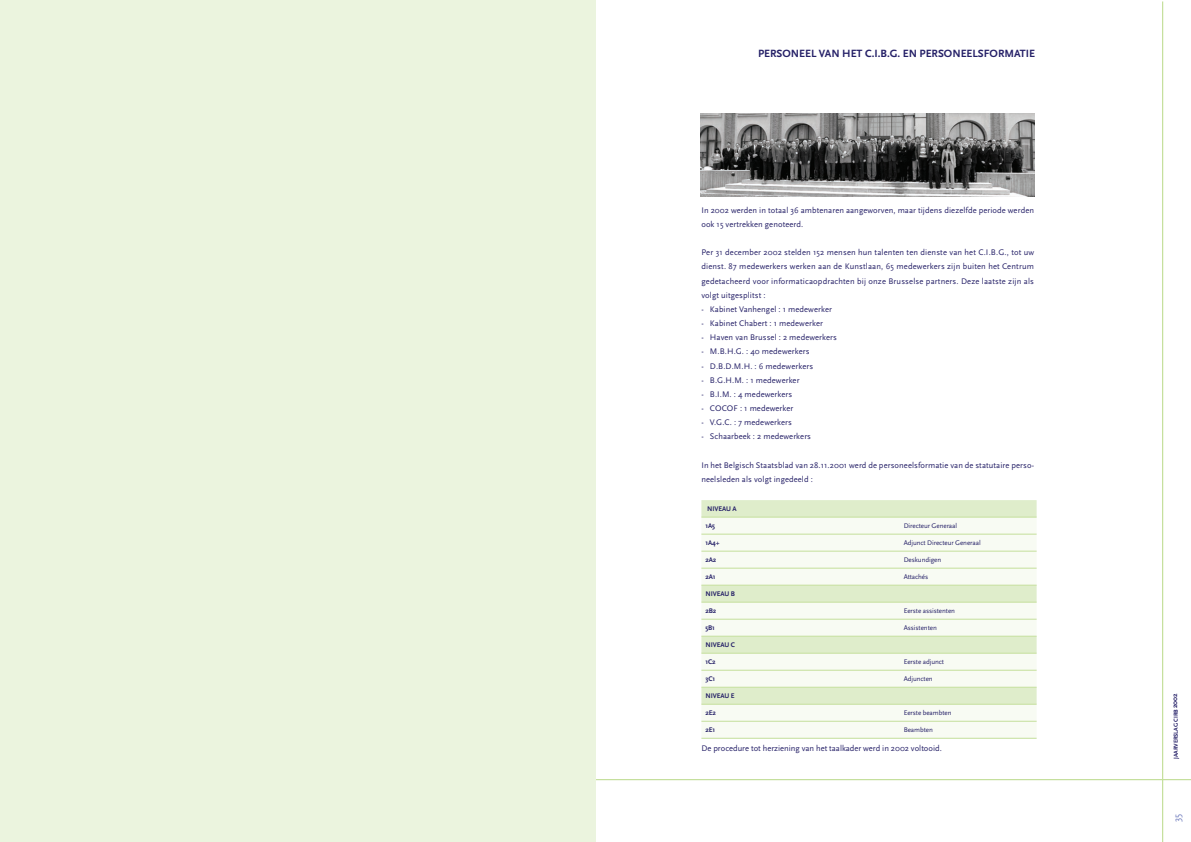
<style>
.page{position:relative;width:1191px;height:842px;background:#fff}
.page>*{position:absolute;margin:0;border:0;box-sizing:border-box;transform-origin:0 0}
.Titre{font:700 11px "Scala Sans";color:#262168}
.t1{font:10px "Scala Sans";color:#717dbd}
.body{font:8.5px/14.2px "Scala Sans";letter-spacing:.01em;color:#262168}
.body-2{font:7px "Scala Sans";letter-spacing:-.01em;color:#262168}
.body-3{font:700 7px "Scala Sans";letter-spacing:-.01em;color:#262168}
.t2{font:700 6px "Scala Sans";letter-spacing:-.01em;color:#262168}
.s1{font-size:7px}
</style>
<div class="page">
<hr style="left:1162px;top:1px;width:1px;height:841px;background:#c4df9b">
<hr style="left:595px;top:779px;width:596px;height:1px;background:#c4df9b">
<div style="left:701px;top:500px;width:335px;height:17px;background:#dfedcb"></div>
<svg style="left:701px;top:518px;width:335px;height:220px;fill:#f8fbf3"></svg>
<hr style="left:701px;top:517px;width:197px;height:1px;background:#c4df9b">
<hr style="left:898px;top:517px;width:138px;height:1px;background:#c4df9b">
<hr style="left:701px;top:534px;width:197px;height:1px;background:#c4df9b">
<hr style="left:898px;top:534px;width:138px;height:1px;background:#c4df9b">
<hr style="left:701px;top:551px;width:197px;height:1px;background:#c4df9b">
<hr style="left:898px;top:551px;width:138px;height:1px;background:#c4df9b">
<hr style="left:701px;top:568px;width:197px;height:1px;background:#c4df9b">
<hr style="left:898px;top:568px;width:138px;height:1px;background:#c4df9b">
<hr style="left:701px;top:585px;width:197px;height:1px;background:#c4df9b">
<hr style="left:898px;top:585px;width:138px;height:1px;background:#c4df9b">
<hr style="left:701px;top:602px;width:197px;height:1px;background:#c4df9b">
<hr style="left:898px;top:602px;width:138px;height:1px;background:#c4df9b">
<hr style="left:701px;top:619px;width:197px;height:1px;background:#c4df9b">
<hr style="left:898px;top:619px;width:138px;height:1px;background:#c4df9b">
<hr style="left:701px;top:636px;width:197px;height:1px;background:#c4df9b">
<hr style="left:898px;top:636px;width:138px;height:1px;background:#c4df9b">
<hr style="left:701px;top:653px;width:197px;height:1px;background:#c4df9b">
<hr style="left:898px;top:653px;width:138px;height:1px;background:#c4df9b">
<hr style="left:701px;top:670px;width:197px;height:1px;background:#c4df9b">
<hr style="left:898px;top:670px;width:138px;height:1px;background:#c4df9b">
<hr style="left:701px;top:687px;width:197px;height:1px;background:#c4df9b">
<hr style="left:898px;top:687px;width:138px;height:1px;background:#c4df9b">
<hr style="left:701px;top:704px;width:197px;height:1px;background:#c4df9b">
<hr style="left:898px;top:704px;width:138px;height:1px;background:#c4df9b">
<hr style="left:701px;top:721px;width:197px;height:1px;background:#c4df9b">
<hr style="left:898px;top:721px;width:138px;height:1px;background:#c4df9b">
<hr style="left:701px;top:738px;width:197px;height:1px;background:#c4df9b">
<hr style="left:898px;top:738px;width:138px;height:1px;background:#c4df9b">
<img style="left:700px;top:113px;width:334px;height:84px">
<div style="left:0;top:0;width:595px;height:842px;background:#ebf4de"></div>
<p class="Titre" style="left:758px;top:47px;width:278px">PERSONEEL VAN HET C.I.B.G. EN PERSONEELSFORMATIE</p>
<p class="body" style="left:701px;top:203px;width:334px">In 2002 werden in totaal 36 ambtenaren aangeworven, maar tijdens diezelfde periode werden ook 15 vertrekken genoteerd.</p>
<p class="body" style="left:701px;top:245px;width:334px;text-align:justify">Per 31 december 2002 stelden 152 mensen hun talenten ten dienste van het C.I.B.G., tot uw dienst. 87 medewerkers werken aan de Kunstlaan, 65 medewerkers zijn buiten het Centrum gedetacheerd voor informaticaopdrachten bij onze Brusselse partners. Deze laatste zijn als volgt uitgesplitst :</p>
<p class="body" style="left:701px;top:302px;width:132px">- Kabinet Vanhengel : 1 medewerker</p>
<p class="body" style="left:701px;top:316px;width:123px">- Kabinet Chabert : 1 medewerker</p>
<p class="body" style="left:701px;top:330px;width:137px">- Haven van Brussel : 2 medewerkers</p>
<p class="body" style="left:701px;top:345px;width:110px">- M.B.H.G. : 40 medewerkers</p>
<p class="body" style="left:701px;top:359px;width:113px">- D.B.D.M.H. : 6 medewerkers</p>
<p class="body" style="left:701px;top:373px;width:100px">- B.G.H.M. : 1 medewerker</p>
<p class="body" style="left:701px;top:387px;width:92px">- B.I.M. : 4 medewerkers</p>
<p class="body" style="left:701px;top:401px;width:93px">- COCOF : 1 medewerker</p>
<p class="body" style="left:701px;top:415px;width:92px">- V.G.C. : 7 medewerkers</p>
<p class="body" style="left:701px;top:430px;width:111px">- Schaarbeek : 2 medewerkers</p>
<p class="body" style="left:701px;top:458px;width:334px">In het Belgisch Staatsblad van 28.11.2001 werd de personeelsformatie van de statutaire perso&shy;neelsleden als volgt ingedeeld :</p>
<p class="body-3" style="left:707px;top:505px;width:31px">NIVEAU A</p>
<p class="body-3" style="left:705px;top:522px;width:11px">1A5</p>
<p class="body-2" style="left:903px;top:522px;width:55px">Directeur Generaal</p>
<p class="body-3" style="left:705px;top:539px;width:16px">1A4+</p>
<p class="body-2" style="left:903px;top:539px;width:79px">Adjunct Directeur Generaal</p>
<p class="body-3" style="left:705px;top:556px;width:12px">2A2</p>
<p class="body-2" style="left:903px;top:556px;width:39px">Deskundigen</p>
<p class="body-3" style="left:705px;top:573px;width:12px">2A1</p>
<p class="body-2" style="left:903px;top:573px;width:26px">Attachés</p>
<p class="body-3" style="left:705px;top:590px;width:31px">NIVEAU B</p>
<p class="body-3" style="left:705px;top:607px;width:12px">2B2</p>
<p class="body-2" style="left:903px;top:607px;width:53px">Eerste assistenten</p>
<p class="body-3" style="left:705px;top:624px;width:11px">5B1</p>
<p class="body-2" style="left:903px;top:624px;width:35px">Assistenten</p>
<p class="body-3" style="left:705px;top:641px;width:31px">NIVEAU C</p>
<p class="body-3" style="left:705px;top:658px;width:12px">1C2</p>
<p class="body-2" style="left:903px;top:658px;width:42px">Eerste adjunct</p>
<p class="body-3" style="left:705px;top:675px;width:11px">3C1</p>
<p class="body-2" style="left:903px;top:675px;width:31px">Adjuncten</p>
<p class="body-3" style="left:705px;top:692px;width:31px">NIVEAU E</p>
<p class="body-3" style="left:705px;top:709px;width:12px">2E2</p>
<p class="body-2" style="left:903px;top:709px;width:49px">Eerste beambten</p>
<p class="body-3" style="left:705px;top:726px;width:11px">2E1</p>
<p class="body-2" style="left:903px;top:726px;width:31px">Beambten</p>
<p class="body" style="left:701px;top:741px;width:242px">De procedure tot herziening van het taalkader werd in 2002 voltooid.</p>
<p class="t2" style="left:1172px;top:759px;width:67px;rotate:-90deg">JAARVERSLAG CIRB <span class="s1">2002</span></p>
<p class="t1" style="left:1171px;top:822px;width:10px;rotate:-90deg">35</p>
</div>
